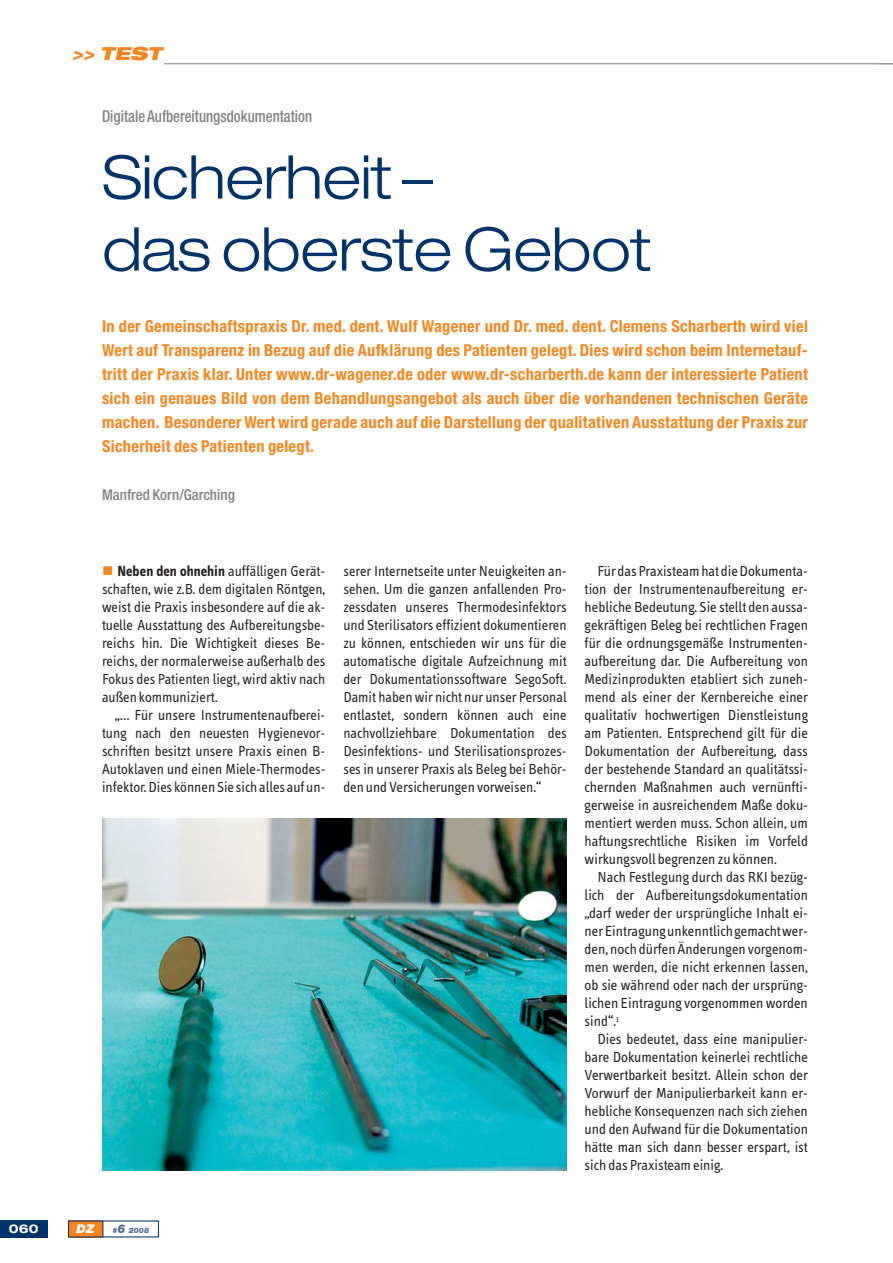
<style>
.page{position:relative;width:893px;height:1263px;background:#fff}
.page>*{position:absolute;margin:0;border:0;box-sizing:border-box;transform-origin:0 0}
.t1{font:300 expanded 60px/72px "Helvetica Neue";letter-spacing:-.01em;color:#003369}
.t2{font:italic 900 expanded 18px "Helvetica Neue";color:#f6851f}
.t3{font:700 condensed 16.5px/24px "Helvetica Neue";letter-spacing:.02em;color:#f6851f;text-align:justify}
.t4{font:500 condensed 16.5px "Helvetica Neue";color:#808284;scale:.9 1}
.t5{font:15px/18px "Info Text";color:#231f20;text-align:justify}
.t6{font:500 condensed 15px "Helvetica Neue";color:#808284}
.t7{font:700 expanded 12px "Helvetica Neue";color:#fff}
.t8{font:italic 900 12px "Helvetica Neue";color:#fff}
.t9{font:italic 900 7.5px "Helvetica Neue";color:#516b98}
.s1{font-weight:700}
.s2{font-size:12px}
</style>
<div class="page">
<div style="left:68px;top:1220px;width:35px;height:17px;background:#f6851f"></div>
<div style="left:0;top:1220px;width:48px;height:17px;background:#003369"></div>
<svg style="left:102px;top:1221px;width:1px;height:16px"></svg>
<hr style="left:164px;top:63px;width:729px;height:1px;background:#808284">
<img style="left:102px;top:818px;width:465px;height:352px">
<p class="t2" style="left:72px;top:46px;width:91px">&gt;&gt; TEST</p>
<p class="t4" style="left:102px;top:111px;width:235px">Digitale Aufbereitungsdokumentation</p>
<h1 class="t1" style="left:102px;top:147px;width:551px">Sicherheit –<br>das oberste Gebot</h1>
<p class="t3" style="left:102px;top:316px;width:707px">In der Gemeinschaftspraxis Dr. med. dent. Wulf Wagener und Dr. med. dent. Clemens Scharberth wird viel Wert auf Transparenz in Bezug auf die Aufklärung des Patienten gelegt. Dies wird schon beim Internetauf&shy;tritt der Praxis klar. Unter www.dr-wagener.de oder www.dr-scharberth.de kann der interessierte Patient sich ein genaues Bild von dem Behandlungsangebot als auch über die vorhandenen technischen Geräte machen. Besonderer Wert wird gerade auch auf die Darstellung der qualitativen Ausstattung der Praxis zur Sicherheit des Patienten gelegt.</p>
<p class="t6" style="left:102px;top:489px;width:134px">Manfred Korn/Garching</p>
<p class="t5" style="left:102px;top:564px;width:225px;text-indent:15px"><span class="s1">Neben den ohnehin</span> auffälligen Gerät&shy;schaften, wie z.B. dem digitalen Röntgen, weist die Praxis insbesondere auf die ak&shy;tuelle Ausstattung des Aufbereitungsbe&shy;reichs hin. Die Wichtigkeit dieses Be&shy;reichs, der normalerweise außerhalb des Fokus des Patienten liegt, wird aktiv nach außen kommuniziert.</p>
<p class="t5" style="left:102px;top:708px;width:225px;text-indent:13px">„… Für unsere Instrumentenaufberei&shy;tung nach den neuesten Hygienevor&shy;schriften besitzt unsere Praxis einen B-Autoklaven und einen Miele-Thermodes&shy;infektor. Dies können Sie sich alles auf un-</p>
<p class="t5" style="left:343px;top:564px;width:225px">serer Internetseite unter Neuigkeiten an&shy;sehen. Um die ganzen anfallenden Pro&shy;zessdaten unseres Thermodesinfektors und Sterilisators effizient dokumentieren zu können, entschieden wir uns für die automatische digitale Aufzeichnung mit der Dokumentationssoftware SegoSoft.<br>Damit haben wir nicht nur unser Personal entlastet, sondern können auch eine nachvollziehbare Dokumentation des Desinfektions- und Sterilisationsprozes&shy;ses in unserer Praxis als Beleg bei Behör&shy;den und Versicherungen vorweisen.“</p>
<p class="t5" style="left:585px;top:564px;width:225px;text-indent:13px">Für das Praxisteam hat die Dokumenta&shy;tion der Instrumentenaufbereitung er&shy;hebliche Bedeutung. Sie stellt den aussa&shy;gekräftigen Beleg bei rechtlichen Fragen für die ordnungsgemäße Instrumenten&shy;aufbereitung dar. Die Aufbereitung von Medizinprodukten etabliert sich zuneh&shy;mend als einer der Kernbereiche einer qualitativ hochwertigen Dienstleistung am Patienten. Entsprechend gilt für die Dokumentation der Aufbereitung, dass der bestehende Standard an qualitätssi&shy;chernden Maßnahmen auch vernünfti&shy;gerweise in ausreichendem Maße doku&shy;mentiert werden muss. Schon allein, um haftungsrechtliche Risiken im Vorfeld wirkungsvoll begrenzen zu können.</p>
<p class="t5" style="left:585px;top:870px;width:225px;text-indent:13px">Nach Festlegung durch das RKI bezüg&shy;lich der Aufbereitungsdokumentation „darf weder der ursprüngliche Inhalt ei&shy;ner Eintragung unkenntlich gemacht wer&shy;den, noch dürfen Änderungen vorgenom&shy;men werden, die nicht erkennen lassen, ob sie während oder nach der ursprüng&shy;lichen Eintragung vorgenommen worden sind“.<sup>1</sup></p>
<p class="t5" style="left:585px;top:1032px;width:225px;text-indent:13px">Dies bedeutet, dass eine manipulier&shy;bare Dokumentation keinerlei rechtliche Verwertbarkeit besitzt. Allein schon der Vorwurf der Manipulierbarkeit kann er&shy;hebliche Konsequenzen nach sich ziehen und den Aufwand für die Dokumentation hätte man sich dann besser erspart, ist sich das Praxisteam einig.</p>
<p class="t7" style="left:9px;top:1224px;width:31px">060</p>
<p class="t8" style="left:77px;top:1224px;width:19px">DZ</p>
<p class="t9" style="left:112px;top:1227px;width:38px">#<span class="s2">6</span> 2008</p>
</div>
